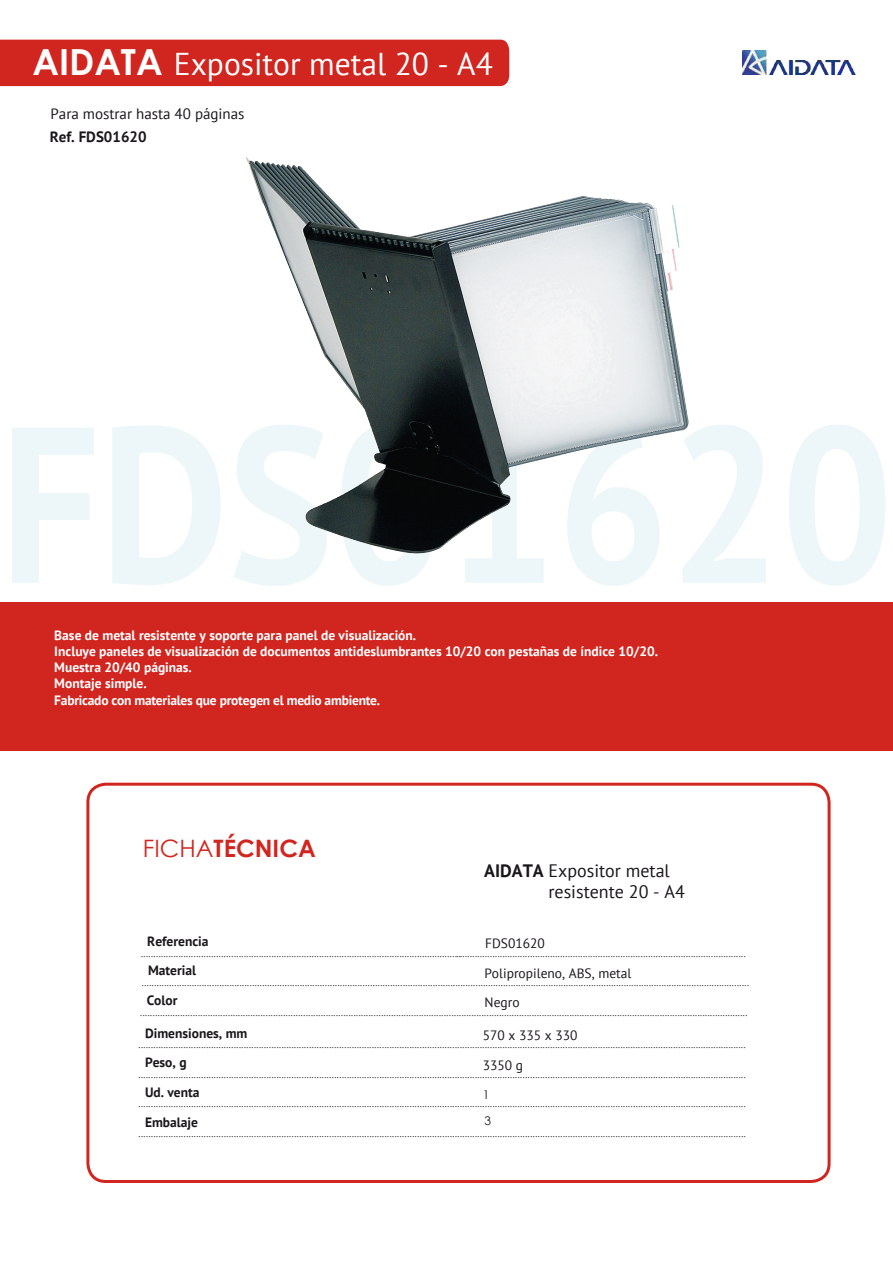
<style>
.page{position:relative;width:893px;height:1263px;background:#fff}
.page>*{position:absolute;margin:0;border:0;box-sizing:border-box;transform-origin:0 0}
.t1{font:31.5px "PT Sans";color:#fff}
.t2{font:700 24px "Century Gothic";color:#d12620}
.t3{font:18px/21.6px "PT Sans";color:#1a171b}
.t4{font:15px "PT Sans";color:#1a171b}
.t5{font:700 15px "PT Sans";color:#1a171b}
.t6{font:700 13.5px/16.2px "PT Sans";color:#fff}
.t7{font:700 13.5px "PT Sans";color:#1a171b}
.t8{font:13.5px "PT Sans";color:#1a171b}
.t9{font:12px "Century Gothic";color:#1a171b}
.t10{font:9px "PT Sans";color:#000}
.s1{font-family:"Century Gothic";font-weight:700;font-size:36px}
.s2{font-weight:400}
.s3{font-weight:700}
</style>
<div class="page">
<div style="left:0;top:602px;width:893px;height:148px;background:#d12620"></div>
<div style="left:0;top:40px;width:509px;height:46px;background:#d12620"></div>
<img style="left:742px;top:51px;width:114px;height:24px">
<div style="left:86px;top:783px;width:745px;height:400px;border:3px solid #d12620;border-radius:18px"></div>
<img style="left:246px;top:157px;width:443px;height:397px">
<h1 class="t1" style="left:32px;top:44px;width:462px"><span class="s1">AIDATA</span> Expositor metal 20 - A4</h1>
<h3 class="t4" style="left:51px;top:104px;width:196px">Para mostrar hasta 40 páginas</h3>
<h3 class="t5" style="left:50px;top:127px;width:98px">Ref. FDS01620</h3>
<p class="t6" style="left:54px;top:627px;width:605px">Base de metal resistente y soporte para panel de visualización.<br>Incluye paneles de visualización de documentos antideslumbrantes 10/20 con pestañas de índice 10/20.<br>Muestra 20/40 páginas.<br>Montaje simple.<br>Fabricado con materiales que protegen el medio ambiente.</p>
<h2 class="t2" style="left:143px;top:830px;width:174px"><span class="s2">FICHA</span>TÉCNICA</h2>
<h3 class="t3" style="left:548px;top:859px;width:138px;text-indent:-64px"><span class="s3">AIDATA</span> Expositor metal resistente 20 - A4</h3>
<h3 class="t7" style="left:147px;top:932px;width:63px">Referencia</h3>
<p class="t10" style="left:141px;top:947px;width:606px">..................................................................................................................................................................................................................................................</p>
<h3 class="t8" style="left:485px;top:934px;width:61px">FDS01620</h3>
<h3 class="t8" style="left:484px;top:965px;width:149px">Polipropileno, ABS, metal</h3>
<h3 class="t7" style="left:148px;top:961px;width:50px">Material</h3>
<p class="t10" style="left:142px;top:977px;width:609px">..................................................................................................................................................................................................................................................</p>
<h3 class="t7" style="left:147px;top:991px;width:32px">Color</h3>
<h3 class="t8" style="left:485px;top:994px;width:37px">Negro</h3>
<p class="t10" style="left:140px;top:1006px;width:609px">..................................................................................................................................................................................................................................................</p>
<h3 class="t7" style="left:145px;top:1024px;width:104px">Dimensiones, mm</h3>
<h3 class="t7" style="left:145px;top:1054px;width:43px">Peso, g</h3>
<h3 class="t7" style="left:145px;top:1083px;width:56px">Ud. venta</h3>
<h3 class="t7" style="left:145px;top:1113px;width:54px">Embalaje</h3>
<h3 class="t8" style="left:483px;top:1026px;width:96px">570 x 335 x 330</h3>
<h3 class="t8" style="left:483px;top:1056px;width:42px">3350 g</h3>
<h3 class="t9" style="left:483px;top:1086px;width:8px">1</h3>
<p class="t10" style="left:139px;top:1039px;width:609px">..................................................................................................................................................................................................................................................</p>
<p class="t10" style="left:139px;top:1069px;width:609px">..................................................................................................................................................................................................................................................</p>
<p class="t10" style="left:139px;top:1098px;width:609px">..................................................................................................................................................................................................................................................</p>
<h3 class="t9" style="left:485px;top:1112px;width:8px">3</h3>
<p class="t10" style="left:139px;top:1128px;width:609px">..................................................................................................................................................................................................................................................</p>
</div>
